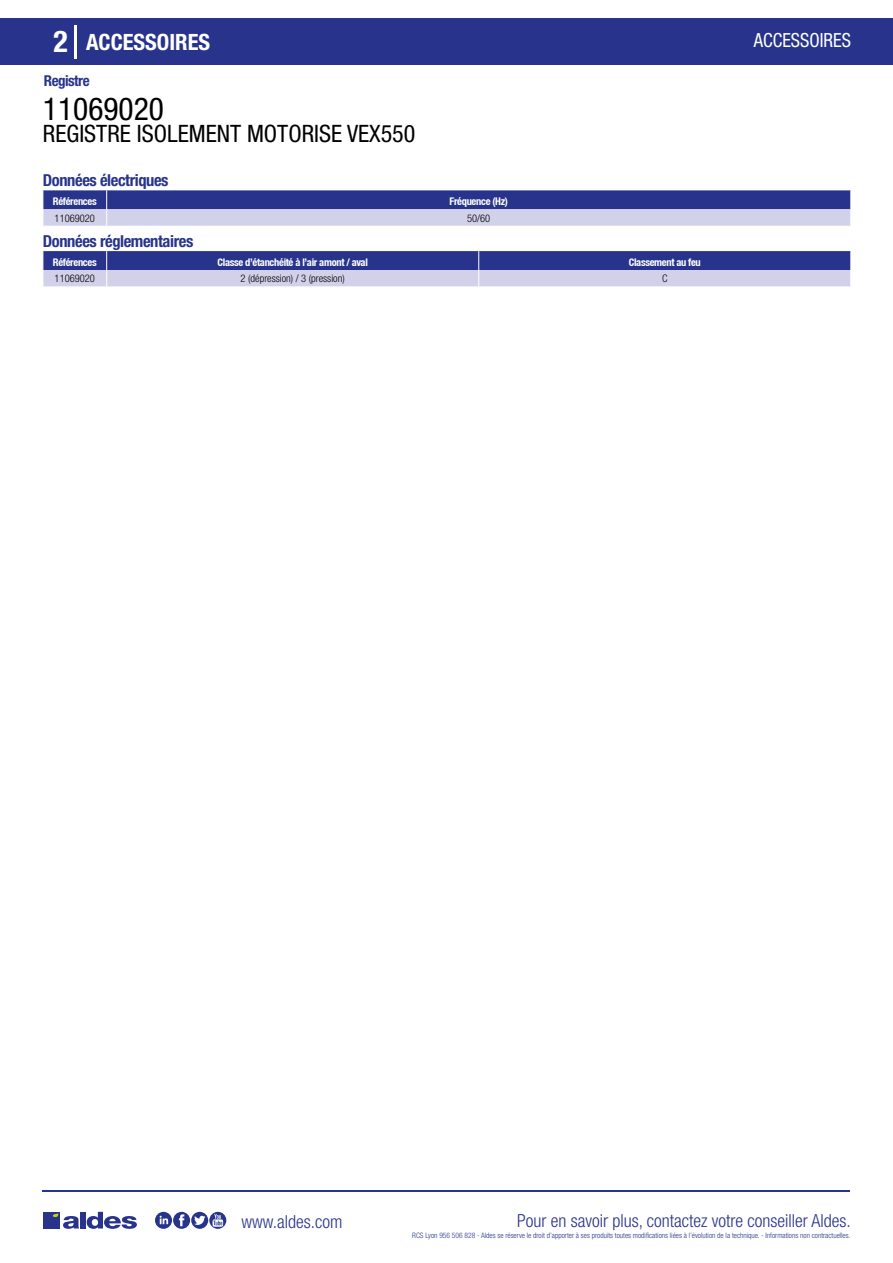
<style>
.page{position:relative;width:893px;height:1263px;background:#fff}
.page>*{position:absolute;margin:0;border:0;box-sizing:border-box;transform-origin:0 0}
.t1{font:condensed 31.5px "Helvetica Neue LT Std";color:#000}
.t2{font:700 condensed 30px "Helvetica Neue LT Std";color:#fff}
.t3{font:condensed 24px "Helvetica Neue LT Std";color:#000}
.t4{font:700 condensed 22.5px "Helvetica Neue LT Std";color:#fff}
.t5{font:condensed 19.5px "Helvetica Neue LT Std";color:#fff;scale:.95 1}
.t6{font:300 condensed 18px "Helvetica Neue";color:#28348b}
.t7{font:700 condensed 16.5px "Helvetica Neue LT Std";letter-spacing:-.025em;color:#28348b}
.t8{font:700 condensed 15px "Helvetica Neue LT Std";letter-spacing:-.035em;color:#28348b}
.t9{font:700 condensed 10.5px "Helvetica Neue";letter-spacing:-.03em;color:#fff}
.t10{font:300 condensed 10.5px "Helvetica Neue";color:#000}
.t11{font:300 condensed 7.5px "Helvetica Neue";color:#28348b}
</style>
<div class="page">
<div style="left:0;top:18px;width:893px;height:46px;background:#28348b"></div>
<hr style="left:74px;top:25px;width:2px;height:33px;background:#fff">
<hr style="left:43px;top:1190px;width:807px;height:1px;background:#28348b">
<svg style="left:155px;top:1212px;width:71px;height:17px"></svg>
<div style="left:43px;top:1212px;width:17px;height:16px;background:#28348b"></div>
<div style="left:80px;top:1212px;width:6px;height:16px;background:#28348b"></div>
<svg style="left:87px;top:1212px;width:50px;height:17px"></svg>
<svg style="left:53px;top:1213px;width:26px;height:16px"></svg>
<svg style="left:43px;top:190px;width:808px;height:36px;background:#7b80b9"></svg>
<svg style="left:43px;top:251px;width:808px;height:36px;background:#7a7fb8"></svg>
<h2 class="t2" style="left:54px;top:24px;width:16px">2</h2>
<h3 class="t4" style="left:86px;top:28px;width:126px">ACCESSOIRES</h3>
<h3 class="t5" style="left:754px;top:29px;width:104px">ACCESSOIRES</h3>
<h3 class="t8" style="left:44px;top:71px;width:47px">Registre</h3>
<h1 class="t1" style="left:43px;top:91px;width:122px">11069020</h1>
<h3 class="t3" style="left:43px;top:120px;width:374px">REGISTRE ISOLEMENT MOTORISE VEX550</h3>
<h3 class="t7" style="left:43px;top:170px;width:127px">Données électriques</h3>
<h3 class="t9" style="left:53px;top:195px;width:45px">Références</h3>
<h3 class="t9" style="left:449px;top:195px;width:60px">Fréquence (Hz)</h3>
<h3 class="t10" style="left:55px;top:212px;width:42px">11069020</h3>
<h3 class="t10" style="left:467px;top:212px;width:25px">50/60</h3>
<h3 class="t7" style="left:43px;top:231px;width:152px">Données réglementaires</h3>
<h3 class="t9" style="left:53px;top:255px;width:45px">Références</h3>
<h3 class="t9" style="left:218px;top:255px;width:152px">Classe d’étanchéité à l’air amont / aval</h3>
<h3 class="t9" style="left:629px;top:255px;width:74px">Classement au feu</h3>
<h3 class="t10" style="left:55px;top:273px;width:42px">11069020</h3>
<h3 class="t10" style="left:241px;top:273px;width:106px">2 (dépression) / 3 (pression)</h3>
<h3 class="t10" style="left:662px;top:273px;width:7px">C</h3>
<h3 class="t6" style="left:241px;top:1211px;width:102px">www.aldes.com</h3>
<h3 class="t6" style="left:517px;top:1211px;width:335px">Pour en savoir plus, contactez votre conseiller Aldes.</h3>
<p class="t11" style="left:412px;top:1230px;width:440px">RCS Lyon 956 506 828 - Aldes se réserve le droit d’apporter à ses produits toutes modifications liées à l’évolution de la technique. - Informations non contractuelles.</p>
</div>
